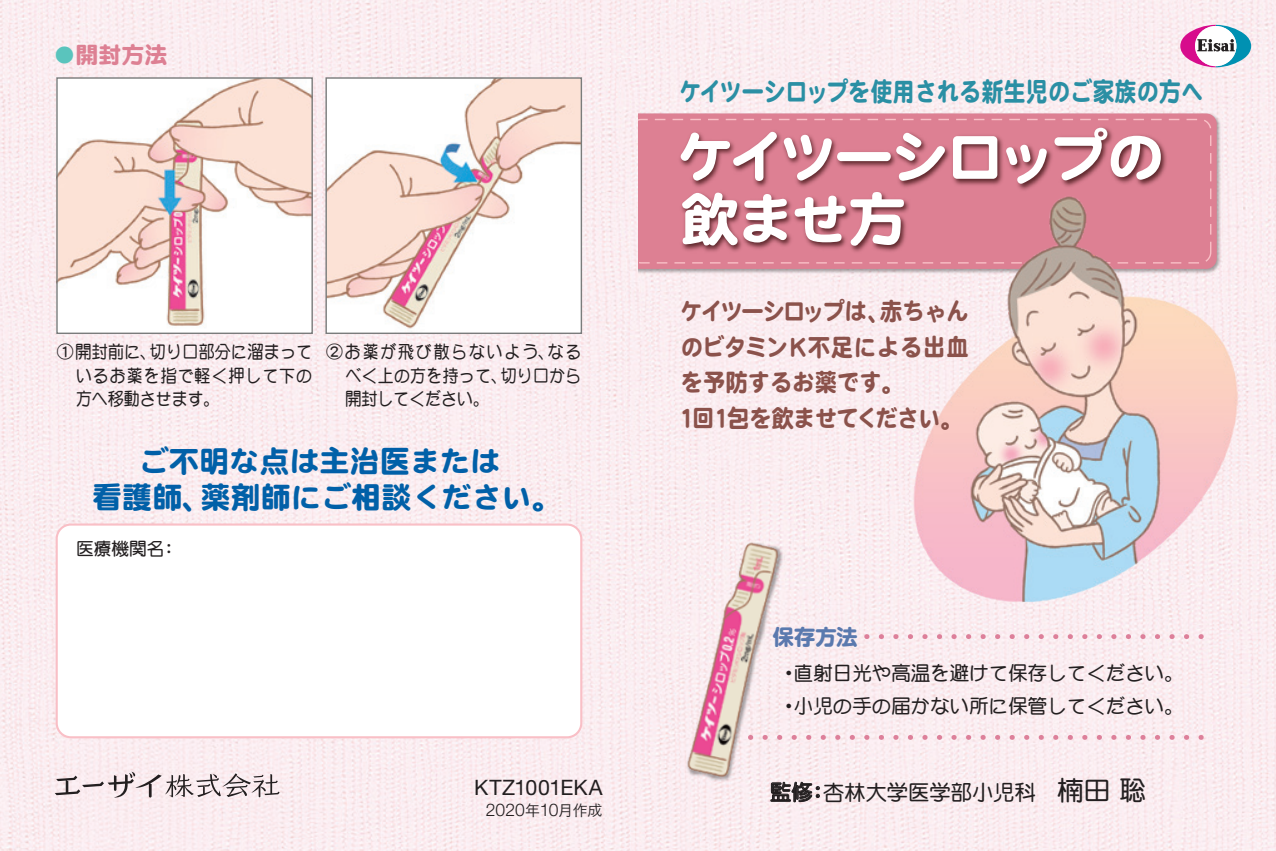
<style>
.page{position:relative;width:1276px;height:851px;background:#fff}
.page>*{position:absolute;margin:0;border:0;box-sizing:border-box;transform-origin:0 0}
.t1{font:58.5px/62.2px "DF Maru Gothic SB MP RKSJ H";letter-spacing:-.06em;color:#fff}
.t2{font:30px/35.5px "DF Maru Gothic SB MP RKSJ H";color:#0160a8;text-align:center}
.t3{font:26.5px "DF Maru Gothic SB MP RKSJ H";color:#2a8fa4;scale:.84 1}
.t4{font:24.75px/35.5px "DF Maru Gothic SB MP RKSJ H";letter-spacing:-.02em;color:#8b524b;scale:.9 1}
.t5{font:23px "DF Maru Gothic SB MP RKSJ H";color:#dd8093}
.t6{font:21.25px "DF Maru Gothic Bd MP RKSJ H";color:#231f20}
.t7{font:21.25px "Helvetica Neue";letter-spacing:.005em;color:#231f20}
.t8{font:700 21.25px "UD Shin M Go Pro";color:#5a79ae}
.t9{font:19.5px/33.8px "DF Maru Gothic Bd MP RKSJ H";letter-spacing:.005em;color:#231f20}
.t10{font:17.75px/23px "DF Maru Gothic Bd MP RKSJ H";letter-spacing:.02em;color:#231f20;text-align:justify}
.t11{font:300 17.5px "Helvetica Neue";letter-spacing:.005em;color:#231f20}
.s1{font-size:19.5px;color:#5ac4bd}
.s2{font-family:"Hira Kaku Std W3";font-weight:400;font-size:15px}
.s3{font-size:26.5px}
</style>
<div class="page">
<img style="left:0;top:0;width:1276px;height:850px">
<div style="left:57px;top:524px;width:524px;height:213px;background:#fff;border-radius:14px"></div>
<div style="left:56px;top:523px;width:526px;height:215px;border:2px solid #f9bfc6;border-radius:14px"></div>
<svg style="left:800px;top:734px;width:408px;height:5px"></svg>
<img style="left:638px;top:110px;width:585px;height:165px">
<svg style="left:638px;top:113px;width:578px;height:156px;background:#de8799"></svg>
<svg style="left:638px;top:119px;width:573px;height:144px;background:#de8395"></svg>
<img style="left:863px;top:177px;width:413px;height:463px">
<img style="left:668px;top:520px;width:132px;height:278px">
<img style="left:58px;top:79px;width:253px;height:253px">
<div style="left:56px;top:77px;width:257px;height:257px;border:1px solid #7a7c7c"></div>
<img style="left:327px;top:79px;width:253px;height:253px">
<div style="left:325px;top:77px;width:257px;height:257px;border:1px solid #7a7c7c"></div>
<img style="left:673px;top:123px;width:499px;height:72px">
<img style="left:676px;top:185px;width:238px;height:72px">
<svg style="left:770px;top:781px;width:49px;height:20px"></svg>
<svg style="left:1180px;top:25px;width:71px;height:42px"></svg>
<svg style="left:55px;top:771px;width:225px;height:26px"></svg>
<p class="t5" style="left:55px;top:44px;width:114px"><span class="s1">●</span>開封方法</p>
<p class="t10" style="left:76px;top:340px;width:238px;text-indent:-19px">①開封前に、切り口部分に溜まっているお薬を指で軽く押して下の方へ移動させます。</p>
<p class="t10" style="left:345px;top:340px;width:238px;text-indent:-19px">②お薬が飛び散らないよう、なるべく上の方を持って、切り口から開封してください。</p>
<h2 class="t2" style="left:92px;top:444px;width:471px">ご不明な点は主治医または<br>看護師、薬剤師にご相談ください。</h2>
<p class="t10" style="left:76px;top:537px;width:103px">医療機関名：</p>
<p class="t7" style="left:474px;top:774px;width:130px">KTZ1001EKA</p>
<p class="t11" style="left:486px;top:798px;width:118px">2020<span class="s2">年</span>10<span class="s2">月作成</span></p>
<h3 class="t3" style="left:679px;top:78px;width:625px">ケイツーシロップを使用される新生児のご家族の方へ</h3>
<h1 class="t1" style="left:676px;top:125px;width:490px">ケイツーシロップの飲ませ方</h1>
<h3 class="t4" style="left:677px;top:293px;width:325px">ケイツーシロップは、赤ちゃんのビタミンＫ不足による出血を予防するお薬です。<br>1回1包を飲ませてください。</h3>
<p class="t8" style="left:773px;top:619px;width:87px">保存方法</p>
<p class="t9" style="left:779px;top:655px;width:406px">・直射日光や高温を避けて保存してください。・小児の手の届かない所に保管してください。</p>
<p class="t6" style="left:770px;top:781px;width:377px">監修：杏林大学医学部小児科　<span class="s3">楠田 聡</span></p>
</div>
